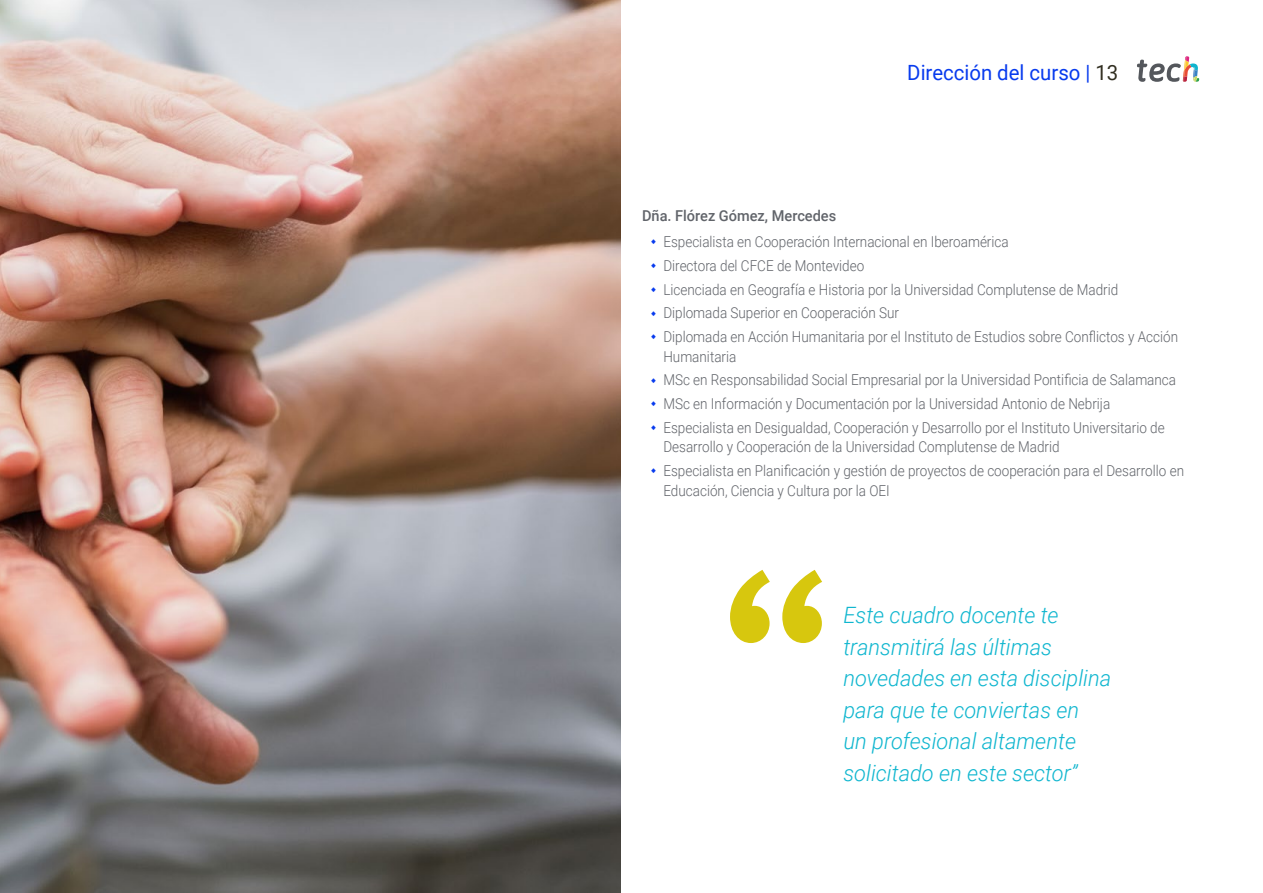
<style>
.page{position:relative;width:1263px;height:893px;background:#fff}
.page>*{position:absolute;margin:0;border:0;box-sizing:border-box;transform-origin:0 0}
.Destacados{font:italic 300 22.5px/31.5px "Roboto";color:#0fb6cf}
.Sección___Pag{font:21px "Roboto";color:#083bee}
.t1{font:300 15px/19.5px "Roboto";color:#61646a;scale:.9 1}
.Texto_Plano{font:500 15px "Roboto";color:#61646a}
.s1{color:#312e20}
</style>
<div class="page">
<img style="left:0;top:0;width:621px;height:893px">
<svg style="left:1137px;top:56px;width:62px;height:26px"></svg>
<svg style="left:730px;top:570px;width:92px;height:73px"></svg>
<p class="Sección___Pag" style="left:907px;top:57px;width:213px">Dirección del curso | <span class="s1">13</span></p>
<p class="Texto_Plano" style="left:642px;top:205px;width:196px">Dña. Flórez Gómez, Mercedes</p>
<p class="t1" style="left:663px;top:231px;width:385px">Especialista en Cooperación Internacional en Iberoamérica</p>
<p class="t1" style="left:663px;top:255px;width:225px">Directora del CFCE de Montevideo</p>
<p class="t1" style="left:663px;top:279px;width:507px">Licenciada en Geografía e Historia por la Universidad Complutense de Madrid</p>
<p class="t1" style="left:663px;top:303px;width:263px">Diplomada Superior en Cooperación Sur</p>
<p class="t1" style="left:663px;top:326px;width:573px">Diplomada en Acción Humanitaria por el Instituto de Estudios sobre Conflictos y Acción<br>Humanitaria</p>
<p class="t1" style="left:663px;top:370px;width:571px">MSc en Responsabilidad Social Empresarial por la Universidad Pontificia de Salamanca</p>
<p class="t1" style="left:663px;top:393px;width:498px">MSc en Información y Documentación por la Universidad Antonio de Nebrija</p>
<p class="t1" style="left:663px;top:417px;width:559px">Especialista en Desigualdad, Cooperación y Desarrollo por el Instituto Universitario de<br>Desarrollo y Cooperación de la Universidad Complutense de Madrid</p>
<p class="t1" style="left:663px;top:460px;width:580px">Especialista en Planificación y gestión de proyectos de cooperación para el Desarrollo en<br>Educación, Ciencia y Cultura por la OEI</p>
<p class="Destacados" style="left:843px;top:599px;width:269px">Este cuadro docente te transmitirá las últimas novedades en esta disciplina para que te conviertas en<br>un profesional altamente solicitado en este sector”</p>
</div>
